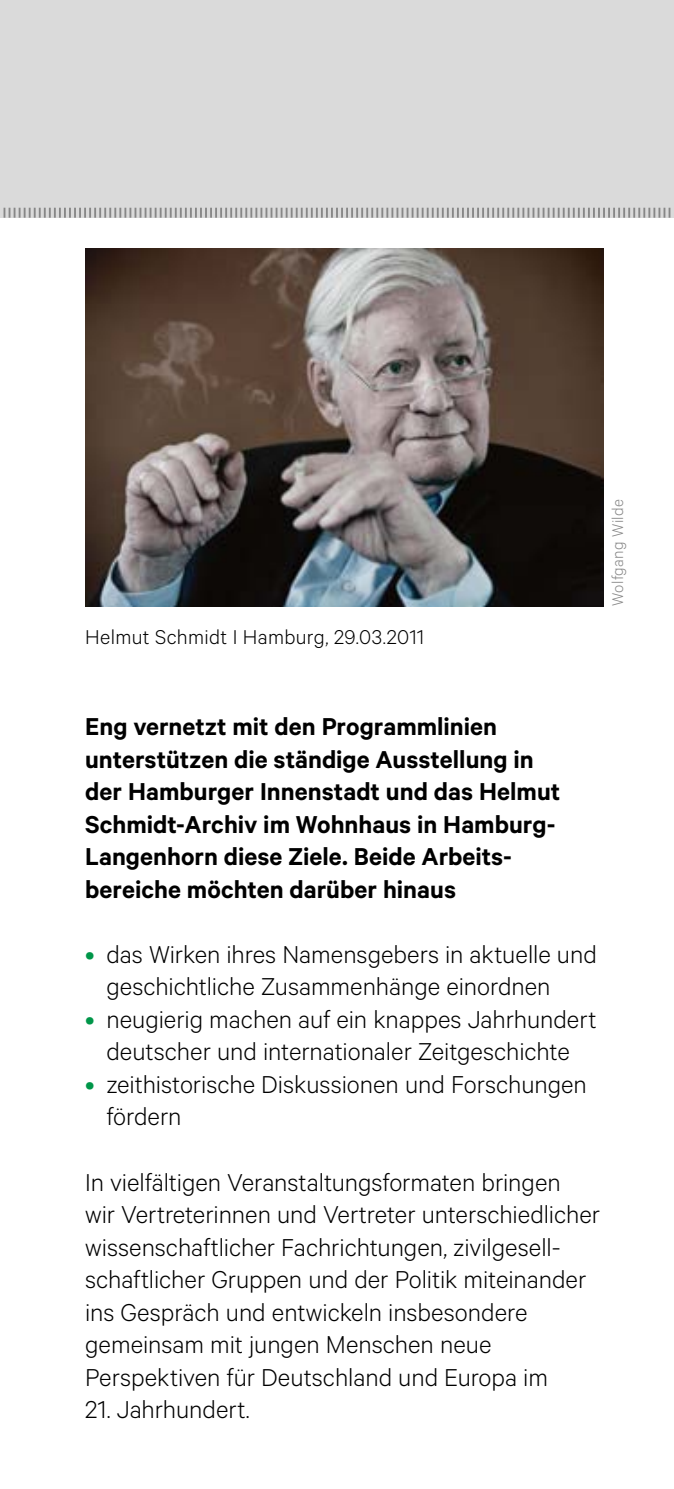
<style>
.page{position:relative;width:674px;height:1489px;background:#fff}
.page>*{position:absolute;margin:0;border:0;box-sizing:border-box;transform-origin:0 0}
.t1{font:300 27.5px/32.5px "Calibre";color:#000}
.t2{font:600 27.5px/32.5px "Calibre";color:#000}
.t3{font:300 22.5px "Calibre";letter-spacing:.015em;color:#000}
.t4{font:300 17.5px "Calibre";letter-spacing:.025em;color:#878787}
.s1{font-weight:400;color:#009649}
</style>
<div class="page">
<div style="left:0;top:0;width:673px;height:218px;background:#dadada"></div>
<svg style="left:4px;top:208px;width:666px;height:10px"></svg>
<img style="left:85px;top:248px;width:517px;height:358px">
<p class="t3" style="left:85px;top:624px;width:340px">Helmut Schmidt I Hamburg, 29.03.2011</p>
<p class="t4" style="left:607px;top:606px;width:109px;rotate:-90deg">Wolfgang Wilde</p>
<p class="t2" style="left:85px;top:709px;width:476px">Eng vernetzt mit den Programmlinien unterstützen die ständige Ausstellung in der Hamburger Innenstadt und das Helmut Schmidt-Archiv im Wohnhaus in Hamburg-Langenhorn diese Ziele. Beide Arbeits&shy;bereiche möchten darüber hinaus</p>
<p class="t1" style="left:106px;top:936px;width:491px;text-indent:-21px"><span class="s1">•</span> das Wirken ihres Namensgebers in aktuelle und geschichtliche Zusammenhänge einordnen</p>
<p class="t1" style="left:85px;top:1001px;width:512px;text-align:center"><span class="s1">•</span> neugierig machen auf ein knappes Jahrhundert deutscher und internationaler Zeitgeschichte</p>
<p class="t1" style="left:106px;top:1066px;width:481px;text-indent:-21px"><span class="s1">•</span> zeithistorische Diskussionen und Forschungen fördern</p>
<p class="t1" style="left:85px;top:1164px;width:516px">In vielfältigen Veranstaltungsformaten bringen<br>wir Vertreterinnen und Vertreter unterschiedlicher wissenschaftlicher Fachrichtungen, zivilgesell&shy;schaftlicher Gruppen und der Politik miteinander ins Gespräch und entwickeln insbesondere gemeinsam mit jungen Menschen neue Perspektiven für Deutschland und Europa im</p>
<p class="t1" style="left:85px;top:1391px;width:166px">21. Jahrhundert.</p>
</div>
